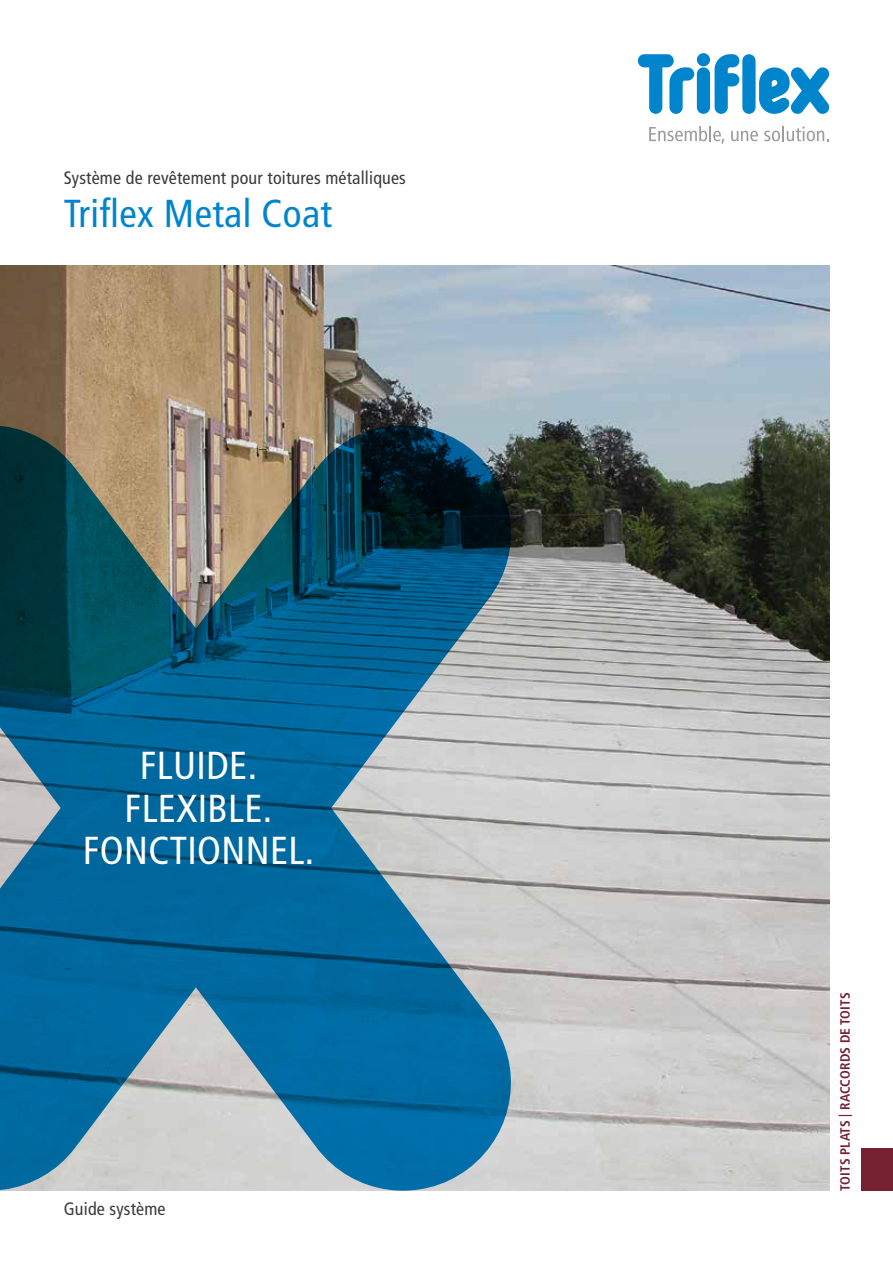
<style>
.page{position:relative;width:893px;height:1263px;background:#fff}
.page>*{position:absolute;margin:0;border:0;box-sizing:border-box;transform-origin:0 0}
.t1{font:condensed 39px/42.9px "Frutiger LT Pro";letter-spacing:.01em;color:#fff;text-align:center}
.t2{font:condensed 39px "Frutiger LT Pro";letter-spacing:.01em;color:#0085cd}
.t3{font:condensed 18px "Frutiger LT Pro";letter-spacing:.01em;color:#3b3b3a}
.t4{font:700 condensed 13.5px "Frutiger LT Pro";letter-spacing:.01em;color:#742232}
</style>
<div class="page">
<img style="left:0;top:266px;width:829px;height:925px">
<div style="left:861px;top:1148px;width:32px;height:43px;background:#742232"></div>
<svg style="left:638px;top:54px;width:56px;height:60px"></svg>
<div style="left:697px;top:67px;width:13px;height:47px;background:#0085cd;border-radius:7px"></div>
<div style="left:697px;top:53px;width:13px;height:13px;background:#0085cd;border-radius:50%"></div>
<svg style="left:715px;top:54px;width:24px;height:60px"></svg>
<svg style="left:759px;top:67px;width:70px;height:47px"></svg>
<div style="left:742px;top:54px;width:14px;height:60px;background:#0085cd;border-radius:7px"></div>
<svg style="left:649px;top:126px;width:75px;height:18px"></svg>
<svg style="left:731px;top:131px;width:27px;height:10px"></svg>
<svg style="left:764px;top:126px;width:65px;height:15px"></svg>
<svg style="left:0;top:425px;width:511px;height:766px;background:#3a7894"></svg>
<p class="t3" style="left:64px;top:167px;width:344px">Système de revêtement pour toitures métalliques</p>
<h1 class="t2" style="left:64px;top:190px;width:270px">Triflex Metal Coat</h1>
<h1 class="t1" style="left:83px;top:744px;width:233px">FLUIDE.<br>FLEXIBLE.<br>FONCTIONNEL.</h1>
<p class="t3" style="left:64px;top:1198px;width:103px">Guide système</p>
<p class="t4" style="left:837px;top:1191px;width:200px;rotate:-90deg">TOITS PLATS | RACCORDS DE TOITS</p>
</div>
